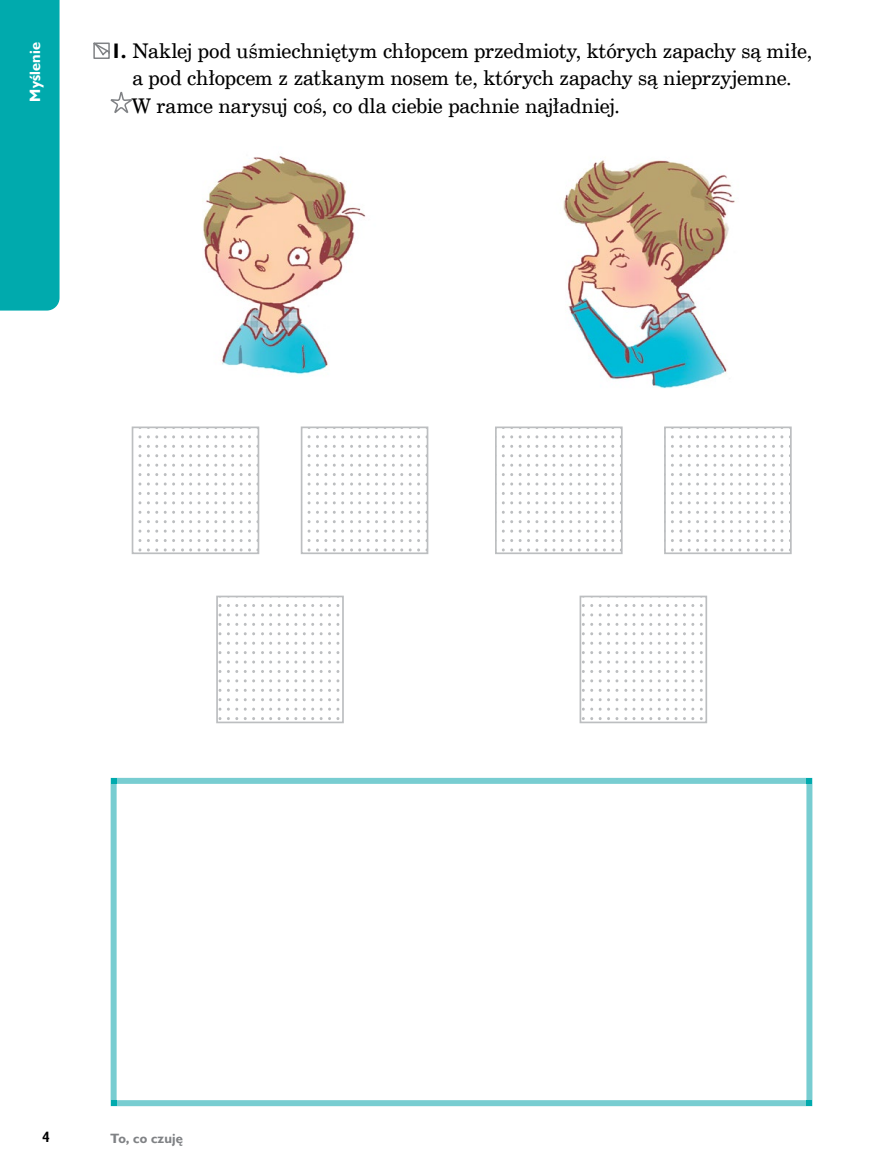
<style>
.page{position:relative;width:872px;height:1170px;background:#fff}
.page>*{position:absolute;margin:0;border:0;box-sizing:border-box;transform-origin:0 0}
.t1{font:20.25px/27.8px "Cent Schbook EU";color:#000}
.t2{font:700 15px "Humanst 521 EU";letter-spacing:.01em;color:#fff}
.t3{font:700 15px "Humanst 521 Cn EU";color:#000}
.t4{font:700 13.5px "Humanst 521 EU";letter-spacing:.01em;color:#808285}
.s1{font-family:"Humanst 521 EU";font-weight:700;font-size:21px}
.s2{font-family:"Humanst 521 EU";font-size:21px}
</style>
<div class="page">
<svg style="left:110px;top:91px;width:22px;height:22px"></svg>
<div style="left:93px;top:43px;width:17px;height:16px;border:2px solid #808285"></div>
<svg style="left:93px;top:42px;width:17px;height:14px"></svg>
<svg style="left:147px;top:435px;width:11px;height:116px"></svg>
<svg style="left:164px;top:435px;width:11px;height:116px"></svg>
<svg style="left:138px;top:435px;width:3px;height:116px"></svg>
<svg style="left:181px;top:435px;width:19px;height:116px"></svg>
<svg style="left:206px;top:435px;width:11px;height:116px"></svg>
<svg style="left:223px;top:435px;width:11px;height:116px"></svg>
<svg style="left:240px;top:435px;width:11px;height:116px"></svg>
<div style="left:132px;top:426px;width:127px;height:128px;border:2px solid #bcbec0"></div>
<div style="left:495px;top:426px;width:127px;height:128px;border:2px solid #bcbec0"></div>
<svg style="left:300px;top:427px;width:120px;height:126px"></svg>
<svg style="left:586px;top:427px;width:28px;height:126px"></svg>
<svg style="left:495px;top:427px;width:85px;height:126px"></svg>
<div style="left:301px;top:426px;width:127px;height:128px;border:2px solid #bcbec0"></div>
<svg style="left:671px;top:427px;width:121px;height:126px"></svg>
<div style="left:664px;top:426px;width:127px;height:128px;border:2px solid #bcbec0"></div>
<svg style="left:227px;top:604px;width:11px;height:116px"></svg>
<svg style="left:244px;top:604px;width:11px;height:116px"></svg>
<svg style="left:219px;top:604px;width:2px;height:116px"></svg>
<svg style="left:261px;top:604px;width:19px;height:116px"></svg>
<svg style="left:286px;top:604px;width:11px;height:116px"></svg>
<svg style="left:303px;top:604px;width:11px;height:116px"></svg>
<svg style="left:320px;top:604px;width:19px;height:116px"></svg>
<div style="left:216px;top:595px;width:128px;height:128px;border:2px solid #bcbec0"></div>
<svg style="left:607px;top:604px;width:11px;height:116px"></svg>
<svg style="left:582px;top:604px;width:19px;height:116px"></svg>
<svg style="left:624px;top:604px;width:11px;height:116px"></svg>
<svg style="left:641px;top:604px;width:19px;height:116px"></svg>
<svg style="left:666px;top:604px;width:11px;height:116px"></svg>
<svg style="left:683px;top:604px;width:11px;height:116px"></svg>
<svg style="left:700px;top:596px;width:8px;height:126px"></svg>
<div style="left:579px;top:595px;width:128px;height:128px;border:2px solid #bcbec0"></div>
<img style="left:563px;top:160px;width:172px;height:229px">
<img style="left:203px;top:156px;width:163px;height:220px">
<div style="left:111px;top:777px;width:701px;height:329px;border:6px solid #78cdd1"></div>
<svg style="left:111px;top:777px;width:6px;height:6px"></svg>
<svg style="left:806px;top:777px;width:6px;height:6px"></svg>
<svg style="left:111px;top:1100px;width:6px;height:6px"></svg>
<svg style="left:806px;top:1100px;width:6px;height:6px"></svg>
<div style="left:0;top:0;width:60px;height:310px;background:#00aaad"></div>
<p class="t2" style="left:26px;top:102px;width:61px;rotate:-90deg">Myślenie</p>
<p class="t1" style="left:132px;top:37px;width:682px;text-indent:-21px"><span class="s1">1.</span> Naklej pod uśmiechniętym chłopcem przedmioty, których zapachy są miłe, a pod chłopcem z zatkanym nosem te, których zapachy są nieprzyjemne.<br>W ramce narysuj coś, co dla ciebie pachnie najładniej<span class="s2">.</span></p>
<p class="t3" style="left:43px;top:1127px;width:9px">4</p>
<p class="t4" style="left:111px;top:1129px;width:74px">To, co czuję</p>
</div>
